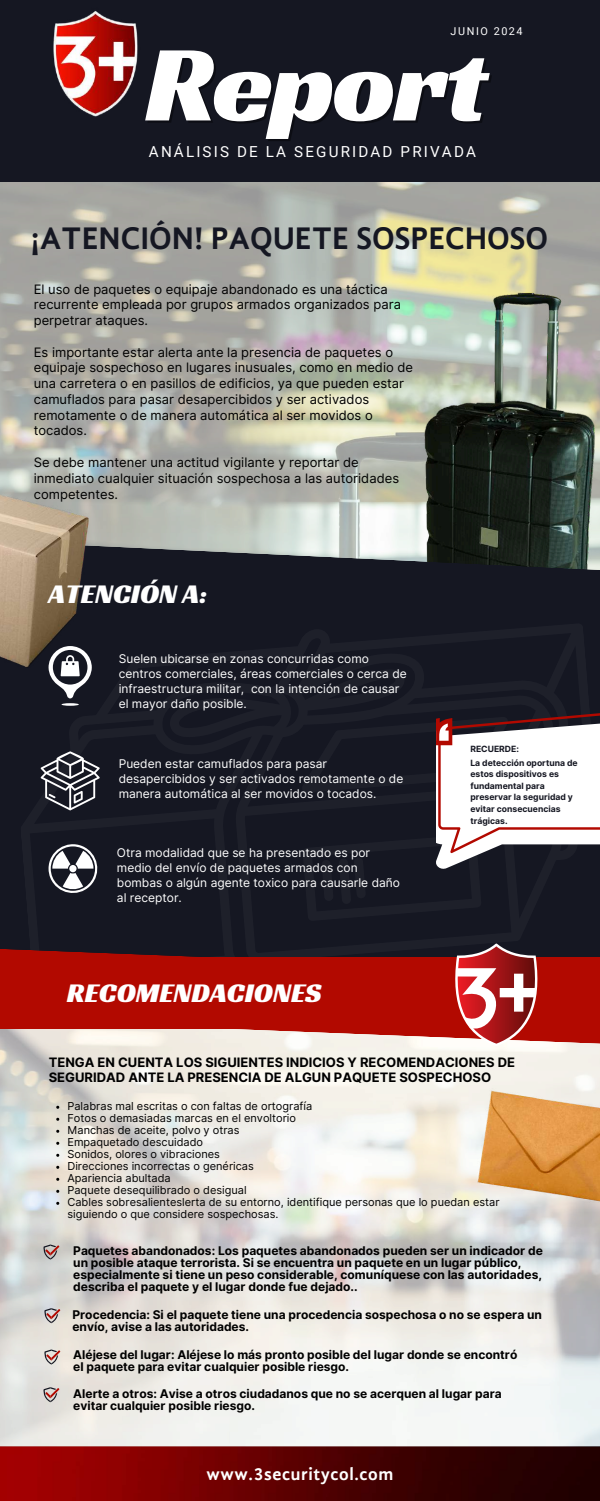
<style>
.page{position:relative;width:600px;height:1501px;background:#fff}
.page>*{position:absolute;margin:0;border:0;box-sizing:border-box;transform-origin:0 0}
.t1{font:110.2px "Racing Sans One";letter-spacing:-.02em;color:#fff}
.t2{font:700 32.2px "Gandhi Sans";color:#151722}
.t3{font:28px "Racing Sans One";color:#fff}
.t4{font:700 18px "Gandhi Sans";letter-spacing:.03em;color:#fff}
.t5{font:15.2px "Roboto";letter-spacing:.14em;color:#fff}
.t6{font:13px/15.8px "Inter";color:#000}
.t7{font:700 13px/14.2px "Inter";color:#000}
.t8{font:700 12px/12px "Inter";color:#000}
.t9{font:12px/15px "Inter";color:#fff}
.t10{font:11px/12px "Inter";color:#000}
.t11{font:10.8px "Roboto";letter-spacing:.14em;color:#fff}
.t12{font:700 8.6px/11.6px "Inter";color:#151722}
</style>
<div class="page">
<img style="left:0;top:181px;width:600px;height:356px">
<img style="left:349px;top:183px;width:251px;height:354px">
<svg style="left:0;top:537px;width:600px;height:409px;background:#34383e"></svg>
<div style="left:0;top:0;width:600px;height:181px;background:#151722"></div>
<img style="left:53px;top:11px;width:85px;height:106px">
<img style="left:0;top:1044px;width:600px;height:455px">
<svg style="left:6px;top:607px;width:594px;height:339px;background:#171923"></svg>
<svg style="left:0;top:946px;width:600px;height:98px;background:#97716f"></svg>
<div style="left:0;top:957px;width:600px;height:71px;background:#b20900"></div>
<svg style="left:453px;top:943px;width:87px;height:103px"></svg>
<svg style="left:44px;top:1244px;width:15px;height:15px"></svg>
<svg style="left:44px;top:1307px;width:16px;height:15px"></svg>
<svg style="left:44px;top:1349px;width:16px;height:15px"></svg>
<svg style="left:49px;top:646px;width:43px;height:59px"></svg>
<svg style="left:297px;top:712px;width:303px;height:209px"></svg>
<svg style="left:41px;top:751px;width:59px;height:59px;background:#51525a"></svg>
<svg style="left:49px;top:844px;width:48px;height:48px"></svg>
<svg style="left:44px;top:1386px;width:15px;height:15px"></svg>
<img style="left:0;top:486px;width:89px;height:181px">
<img style="left:454px;top:1083px;width:146px;height:127px">
<p class="t11" style="left:451px;top:25px;width:74px">JUNIO 2024</p>
<h1 class="t1" style="left:145px;top:13px;width:345px">Report</h1>
<p class="t5" style="left:149px;top:143px;width:329px">ANÁLISIS DE LA SEGURIDAD PRIVADA</p>
<h2 class="t2" style="left:31px;top:224px;width:519px">¡ATENCIÓN! PAQUETE SOSPECHOSO</h2>
<p class="t6" style="left:34px;top:281px;width:369px">El uso de paquetes o equipaje abandonado es una táctica recurrente empleada por grupos armados organizados para perpetrar ataques.</p>
<p class="t6" style="left:34px;top:344px;width:381px">Es importante estar alerta ante la presencia de paquetes o equipaje sospechoso en lugares inusuales, como en medio de una carretera o en pasillos de edificios, ya que pueden estar camuflados para pasar desapercibidos y ser activados remotamente o de manera automática al ser movidos o tocados.</p>
<p class="t6" style="left:34px;top:454px;width:367px">Se debe mantener una actitud vigilante y reportar de inmediato cualquier situación sospechosa a las autoridades competentes.</p>
<h3 class="t3" style="left:49px;top:575px;width:160px">ATENCIÓN A:</h3>
<p class="t9" style="left:119px;top:651px;width:290px">Suelen ubicarse en zonas concurridas como centros comerciales, áreas comerciales o cerca de infraestructura militar, con la intención de causar el mayor daño posible.</p>
<p class="t9" style="left:119px;top:755px;width:286px">Pueden estar camuflados para pasar desapercibidos y ser activados remotamente o de manera automática al ser movidos o tocados.</p>
<p class="t9" style="left:117px;top:845px;width:285px">Otra modalidad que se ha presentado es por medio del envío de paquetes armados con bombas o algún agente toxico para causarle daño al receptor.</p>
<h3 class="t3" style="left:67px;top:974px;width:256px">RECOMENDACIONES</h3>
<p class="t12" style="left:470px;top:743px;width:50px">RECUERDE:</p>
<p class="t12" style="left:470px;top:756px;width:109px">La detección oportuna de estos dispositivos es fundamental para preservar la seguridad y evitar consecuencias trágicas.</p>
<p class="t7" style="left:49px;top:1055px;width:468px">TENGA EN CUENTA LOS SIGUIENTES INDICIOS Y RECOMENDACIONES DE<br>SEGURIDAD ANTE LA PRESENCIA DE ALGUN PAQUETE SOSPECHOSO</p>
<p class="t10" style="left:67px;top:1100px;width:434px">Palabras mal escritas o con faltas de ortografía<br>Fotos o demasiadas marcas en el envoltorio<br>Manchas de aceite, polvo y otras<br>Empaquetado descuidado<br>Sonidos, olores o vibraciones<br>Direcciones incorrectas o genéricas<br>Apariencia abultada<br>Paquete desequilibrado o desigual<br>Cables sobresalienteslerta de su entorno, identifique personas que lo puedan estar siguiendo o que considere sospechosas.</p>
<p class="t8" style="left:73px;top:1244px;width:471px">Paquetes abandonados: Los paquetes abandonados pueden ser un indicador de un posible ataque terrorista. Si se encuentra un paquete en un lugar público, especialmente si tiene un peso considerable, comuníquese con las autoridades, describa el paquete y el lugar donde fue dejado..</p>
<p class="t8" style="left:72px;top:1308px;width:471px">Procedencia: Si el paquete tiene una procedencia sospechosa o no se espera un envío, avise a las autoridades.</p>
<p class="t8" style="left:73px;top:1347px;width:446px">Aléjese del lugar: Aléjese lo más pronto posible del lugar donde se encontró el paquete para evitar cualquier posible riesgo.</p>
<p class="t8" style="left:73px;top:1387px;width:430px">Alerte a otros: Avise a otros ciudadanos que no se acerquen al lugar para evitar cualquier posible riesgo.</p>
<h3 class="t4" style="left:207px;top:1465px;width:188px">www.3securitycol.com</h3>
</div>
